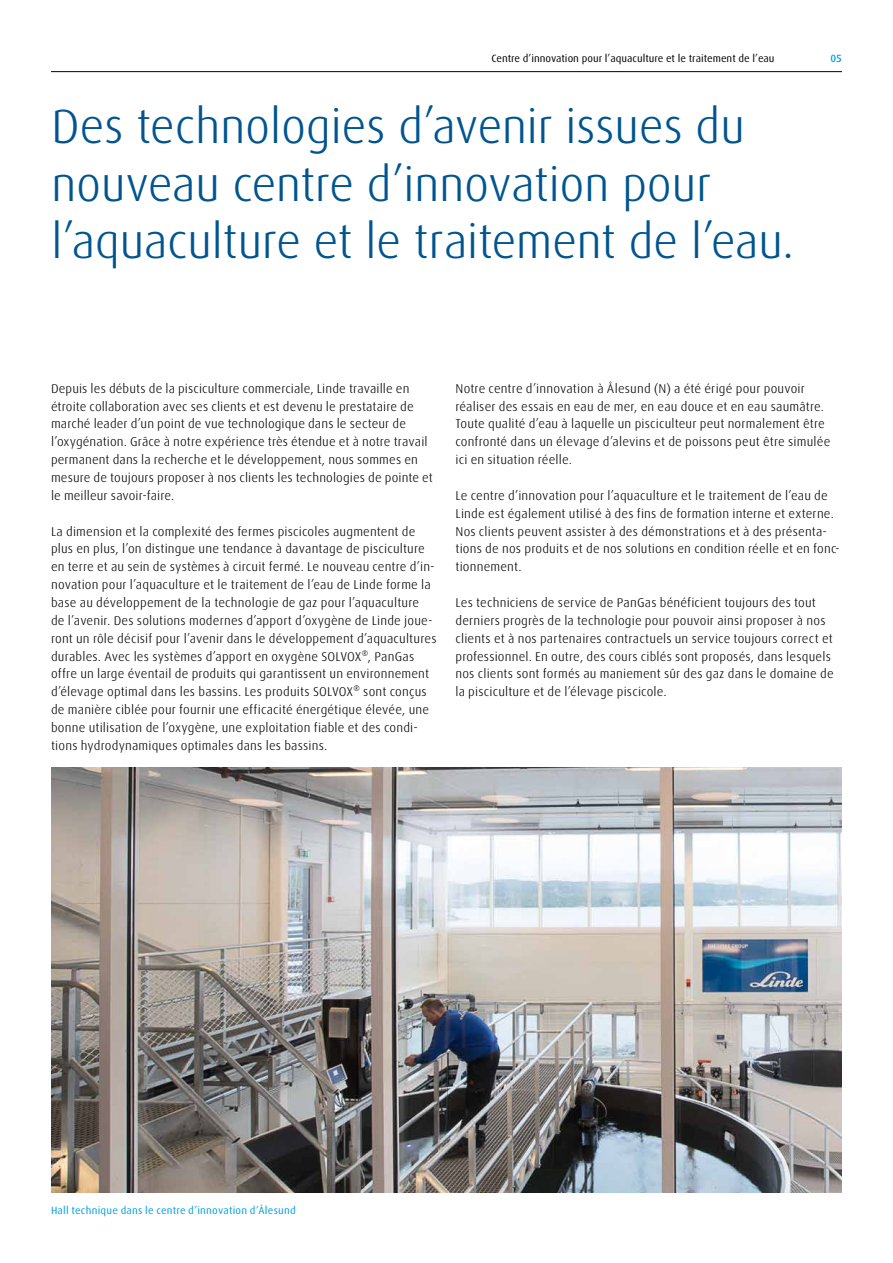
<style>
.page{position:relative;width:893px;height:1263px;background:#fff}
.page>*{position:absolute;margin:0;border:0;box-sizing:border-box;transform-origin:0 0}
.t1{font:300 48px/57.6px "Linde Dax Global";letter-spacing:-.015em;color:#005590}
.t2{font:300 12.75px/17.9px "Linde Dax Global";letter-spacing:.01em;color:#000}
.t3{font:10.5px "Linde Dax Global";color:#000}
.t4{font:10.5px "Linde Dax Global";letter-spacing:.02em;color:#009ee3}
.t5{font:500 10.5px "Linde Dax Global";color:#009ee3}
</style>
<div class="page">
<hr style="left:51px;top:71px;width:791px;height:1px;background:#000">
<img style="left:51px;top:768px;width:791px;height:424px">
<p class="t3" style="left:491px;top:52px;width:285px">Centre d’innovation pour l’aquaculture et le traitement de l’eau</p>
<p class="t5" style="left:830px;top:52px;width:13px">05</p>
<h1 class="t1" style="left:51px;top:98px;width:745px">Des technologies d’avenir issues du nouveau centre d’innovation pour l’aquaculture et le traitement de l’eau.</h1>
<p class="t2" style="left:51px;top:379px;width:383px">Depuis les débuts de la pisciculture commerciale, Linde travaille en étroite collaboration avec ses clients et est devenu le prestataire de marché leader d’un point de vue technologique dans le secteur de l’oxygénation. Grâce à notre expérience très étendue et à notre travail permanent dans la recherche et le développement, nous sommes en mesure de toujours proposer à nos clients les technologies de pointe et le meilleur savoir-faire.</p>
<p class="t2" style="left:51px;top:522px;width:387px">La dimension et la complexité des fermes piscicoles augmentent de plus en plus, l’on distingue une tendance à davantage de pisciculture en terre et au sein de systèmes à circuit fermé. Le nouveau centre d’in&shy;novation pour l’aquaculture et le traitement de l’eau de Linde forme la base au développement de la technologie de gaz pour l’aquaculture<br>de l’avenir. Des solutions modernes d’apport d’oxygène de Linde joue&shy;ront un rôle décisif pour l’avenir dans le développement d’aquacultures durables. Avec les systèmes d’apport en oxygène SOLVOX®, PanGas offre un large éventail de produits qui garantissent un environnement d’élevage optimal dans les bassins. Les produits SOLVOX® sont conçus de manière ciblée pour fournir une efficacité énergétique élevée, une bonne utilisation de l’oxygène, une exploitation fiable et des condi&shy;tions hydrodynamiques optimales dans les bassins.</p>
<p class="t2" style="left:455px;top:379px;width:376px">Notre centre d’innovation à Ålesund (N) a été érigé pour pouvoir réaliser des essais en eau de mer, en eau douce et en eau saumâtre.<br>Toute qualité d’eau à laquelle un pisciculteur peut normalement être confronté dans un élevage d’alevins et de poissons peut être simulée ici en situation réelle.</p>
<p class="t2" style="left:455px;top:486px;width:386px">Le centre d’innovation pour l’aquaculture et le traitement de l’eau de Linde est également utilisé à des fins de formation interne et externe.<br>Nos clients peuvent assister à des démonstrations et à des présenta&shy;tions de nos produits et de nos solutions en condition réelle et en fonc&shy;tionnement.</p>
<p class="t2" style="left:455px;top:594px;width:380px">Les techniciens de service de PanGas bénéficient toujours des tout derniers progrès de la technologie pour pouvoir ainsi proposer à nos clients et à nos partenaires contractuels un service toujours correct et professionnel. En outre, des cours ciblés sont proposés, dans lesquels nos clients sont formés au maniement sûr des gaz dans le domaine de la pisciculture et de l’élevage piscicole.</p>
<p class="t4" style="left:51px;top:1204px;width:246px">Hall technique dans le centre d’innovation d’Ålesund</p>
</div>
